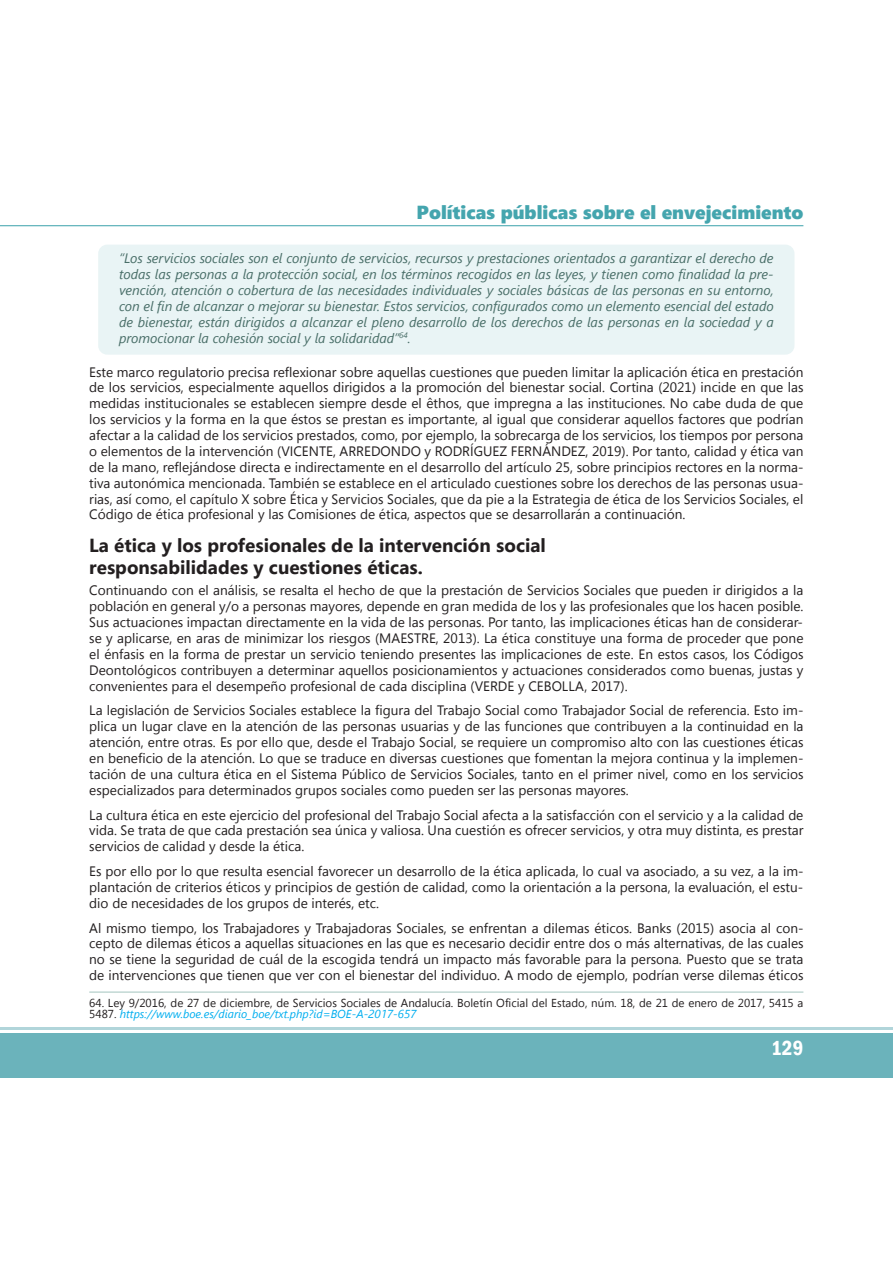
<style>
.page{position:relative;width:893px;height:1263px;background:#fff}
.page>*{position:absolute;margin:0;border:0;box-sizing:border-box;transform-origin:0 0}
.t1{font:600 condensed 21px "Franklin Gothic";color:#fff}
.t2{font:700 18.9px/21.1px "Segoe UI";color:#231f20}
.t3{font:18.9px "Segoe UI Black";color:#44a5ae}
.t4{font:13.65px/15.9px "Segoe UI";color:#231f20;text-align:justify}
.t5{font:italic 13.65px/15.9px "Segoe UI";color:#496e68;text-align:justify}
.t6{font:11.55px/11.6px "Segoe UI";color:#231f20}
.s1{font-style:italic;color:#00aeef}
</style>
<div class="page">
<div style="left:0;top:1033px;width:893px;height:45px;background:#6bb3bb"></div>
<hr style="left:0;top:1027px;width:893px;height:3px;background:#b1d5da">
<hr style="left:0;top:225px;width:803px;height:1px;background:#44a5ae">
<div style="left:98px;top:245px;width:696px;height:110px;background:#e9f4f5;border-radius:9px"></div>
<hr style="left:89px;top:992px;width:714px;height:1px;background:#a7c7c1">
<h2 class="t3" style="left:417px;top:199px;width:388px">Políticas públicas sobre el envejecimiento</h2>
<p class="t5" style="left:119px;top:250px;width:656px">“Los servicios sociales son el conjunto de servicios, recursos y prestaciones orientados a garantizar el derecho de todas las personas a la protección social, en los términos recogidos en las leyes, y tienen como finalidad la pre&shy;vención, atención o cobertura de las necesidades individuales y sociales básicas de las personas en su entorno, con el fin de alcanzar o mejorar su bienestar. Estos servicios, configurados como un elemento esencial del estado de bienestar, están dirigidos a alcanzar el pleno desarrollo de los derechos de las personas en la sociedad y a promocionar la cohesión social y la solidaridad”<sup>64</sup>.</p>
<p class="t4" style="left:89px;top:363px;width:716px">Este marco regulatorio precisa reflexionar sobre aquellas cuestiones que pueden limitar la aplicación ética en prestación de los servicios, especialmente aquellos dirigidos a la promoción del bienestar social. Cortina (2021) incide en que las medidas institucionales se establecen siempre desde el êthos, que impregna a las instituciones. No cabe duda de que los servicios y la forma en la que éstos se prestan es importante, al igual que considerar aquellos factores que podrían afectar a la calidad de los servicios prestados, como, por ejemplo, la sobrecarga de los servicios, los tiempos por persona o elementos de la intervención (VICENTE, ARREDONDO y RODRÍGUEZ FERNÁNDEZ, 2019). Por tanto, calidad y ética van de la mano, reflejándose directa e indirectamente en el desarrollo del artículo 25, sobre principios rectores en la norma&shy;tiva autonómica mencionada. También se establece en el articulado cuestiones sobre los derechos de las personas usua&shy;rias, así como, el capítulo X sobre Ética y Servicios Sociales, que da pie a la Estrategia de ética de los Servicios Sociales, el Código de ética profesional y las Comisiones de ética, aspectos que se desarrollarán a continuación.</p>
<h2 class="t2" style="left:89px;top:534px;width:458px">La ética y los profesionales de la intervención social responsabilidades y cuestiones éticas.</h2>
<p class="t4" style="left:89px;top:582px;width:716px">Continuando con el análisis, se resalta el hecho de que la prestación de Servicios Sociales que pueden ir dirigidos a la población en general y/o a personas mayores, depende en gran medida de los y las profesionales que los hacen posible.<br>Sus actuaciones impactan directamente en la vida de las personas. Por tanto, las implicaciones éticas han de considerar&shy;se y aplicarse, en aras de minimizar los riesgos (MAESTRE, 2013). La ética constituye una forma de proceder que pone el énfasis en la forma de prestar un servicio teniendo presentes las implicaciones de este. En estos casos, los Códigos Deontológicos contribuyen a determinar aquellos posicionamientos y actuaciones considerados como buenas, justas y convenientes para el desempeño profesional de cada disciplina (VERDE y CEBOLLA, 2017).</p>
<p class="t4" style="left:89px;top:702px;width:716px">La legislación de Servicios Sociales establece la figura del Trabajo Social como Trabajador Social de referencia. Esto im&shy;plica un lugar clave en la atención de las personas usuarias y de las funciones que contribuyen a la continuidad en la atención, entre otras. Es por ello que, desde el Trabajo Social, se requiere un compromiso alto con las cuestiones éticas en beneficio de la atención. Lo que se traduce en diversas cuestiones que fomentan la mejora continua y la implemen&shy;tación de una cultura ética en el Sistema Público de Servicios Sociales, tanto en el primer nivel, como en los servicios especializados para determinados grupos sociales como pueden ser las personas mayores.</p>
<p class="t4" style="left:89px;top:806px;width:716px">La cultura ética en este ejercicio del profesional del Trabajo Social afecta a la satisfacción con el servicio y a la calidad de vida. Se trata de que cada prestación sea única y valiosa. Una cuestión es ofrecer servicios, y otra muy distinta, es prestar servicios de calidad y desde la ética.</p>
<p class="t4" style="left:89px;top:863px;width:716px">Es por ello por lo que resulta esencial favorecer un desarrollo de la ética aplicada, lo cual va asociado, a su vez, a la im&shy;plantación de criterios éticos y principios de gestión de calidad, como la orientación a la persona, la evaluación, el estu&shy;dio de necesidades de los grupos de interés, etc.</p>
<p class="t4" style="left:89px;top:919px;width:716px">Al mismo tiempo, los Trabajadores y Trabajadoras Sociales, se enfrentan a dilemas éticos. Banks (2015) asocia al con&shy;cepto de dilemas éticos a aquellas situaciones en las que es necesario decidir entre dos o más alternativas, de las cuales no se tiene la seguridad de cuál de la escogida tendrá un impacto más favorable para la persona. Puesto que se trata de intervenciones que tienen que ver con el bienestar del individuo. A modo de ejemplo, podrían verse dilemas éticos</p>
<p class="t6" style="left:89px;top:996px;width:716px">64. Ley 9/2016, de 27 de diciembre, de Servicios Sociales de Andalucía. Boletín Oficial del Estado, núm. 18, de 21 de enero de 2017, 5415 a<br>5487. <span class="s1">https://www.boe.es/diario_boe/txt.php?id=BOE-A-2017-657</span></p>
<h1 class="t1" style="left:771px;top:1036px;width:34px">129</h1>
</div>
